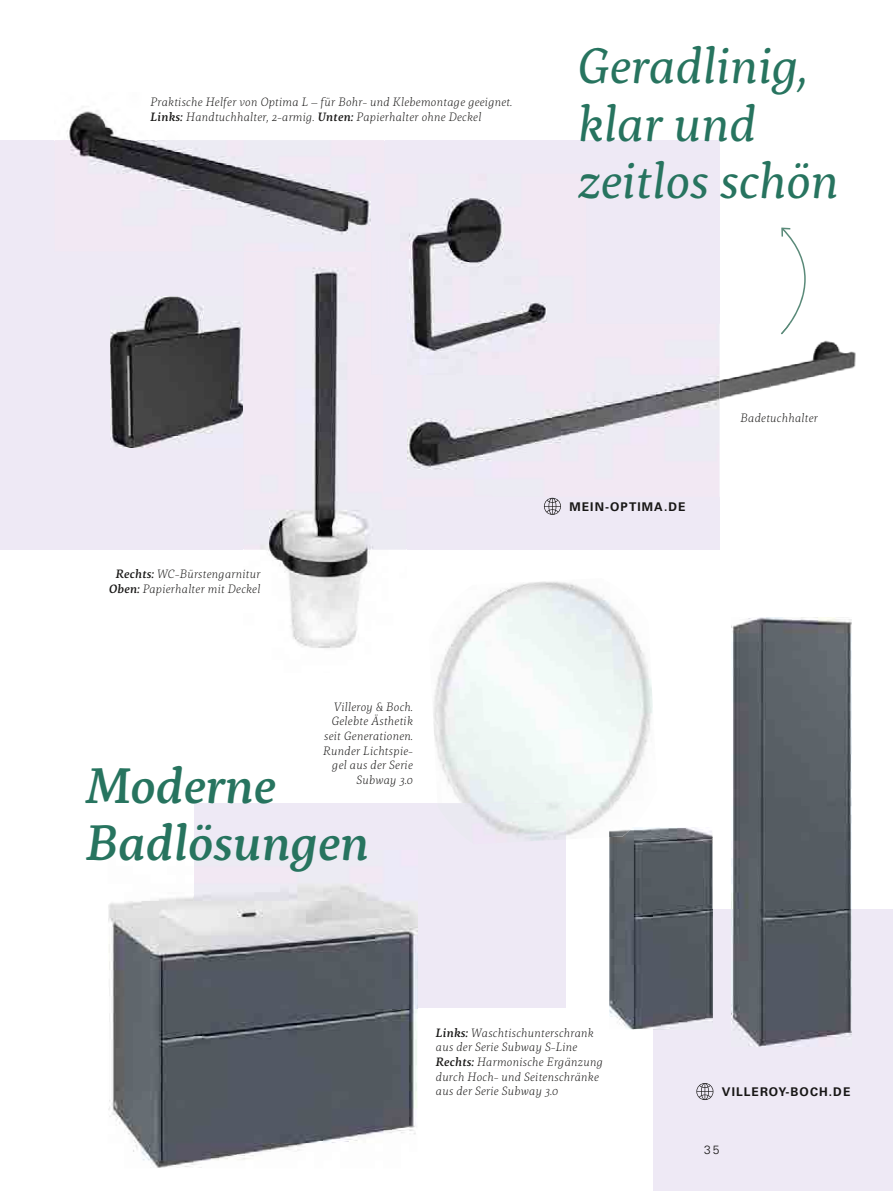
<style>
.page{position:relative;width:893px;height:1191px;background:#fff}
.page>*{position:absolute;margin:0;border:0;box-sizing:border-box;transform-origin:0 0}
.t1{font:italic 49.5px/57px "Servus Slab";color:#27745f}
.t2{font:italic 500 49.5px/57px "Servus Slab";color:#27745f}
.t3{font:italic 200 12px/14.7px "Servus Slab";letter-spacing:.025em;color:#181716}
.t4{font:700 12px "Univers LT Std";letter-spacing:.09em;color:#181716}
.t5{font:300 12px "Univers LT Std";color:#181716}
.s1{font-weight:500}
</style>
<div class="page">
<div style="left:195px;top:803px;width:371px;height:205px;background:#eee9f5"></div>
<div style="left:654px;top:910px;width:239px;height:281px;background:#eee9f5"></div>
<div style="left:0;top:140px;width:719px;height:410px;background:#eee9f5"></div>
<img style="left:407px;top:324px;width:449px;height:173px">
<svg style="left:781px;top:227px;width:25px;height:107px"></svg>
<img style="left:67px;top:106px;width:304px;height:129px">
<img style="left:409px;top:198px;width:138px;height:126px">
<img style="left:407px;top:324px;width:179px;height:50px">
<img style="left:261px;top:267px;width:112px;height:381px">
<img style="left:371px;top:267px;width:2px;height:107px">
<img style="left:110px;top:296px;width:133px;height:151px">
<svg style="left:544px;top:498px;width:17px;height:17px"></svg>
<img style="left:433px;top:581px;width:220px;height:255px">
<img style="left:437px;top:803px;width:129px;height:38px">
<img style="left:108px;top:850px;width:309px;height:318px">
<img style="left:195px;top:850px;width:222px;height:158px">
<svg style="left:696px;top:1083px;width:17px;height:17px"></svg>
<img style="left:609px;top:827px;width:104px;height:202px">
<img style="left:654px;top:910px;width:59px;height:119px">
<img style="left:609px;top:827px;width:24px;height:10px">
<img style="left:732px;top:617px;width:119px;height:429px">
<p class="t3" style="left:151px;top:94px;width:363px">Praktische Helfer von Optima L – für Bohr- und Klebemontage geeignet.<br><span class="s1">Links:</span> Handtuchhalter, 2-armig. <span class="s1">Unten:</span> Papierhalter ohne Deckel</p>
<h1 class="t1" style="left:578px;top:38px;width:262px">Geradlinig, klar und zeitlos schön</h1>
<p class="t3" style="left:109px;top:567px;width:153px;text-align:center"><span class="s1">Rechts:</span> WC-Bürstengarnitur<br><span class="s1">Oben:</span> Papierhalter mit Deckel</p>
<p class="t3" style="left:323px;top:699px;width:91px;text-align:right">Villeroy &amp; Boch.<br>Gelebte Ästhetik seit Generationen.<br>Runder Lichtspie&shy;gel aus der Serie<br>Subway 3.0</p>
<h1 class="t2" style="left:86px;top:758px;width:285px">Moderne<br>Badlösungen</h1>
<p class="t4" style="left:569px;top:499px;width:118px">MEIN-OPTIMA.DE</p>
<p class="t3" style="left:741px;top:411px;width:79px">Badetuchhalter</p>
<p class="t3" style="left:436px;top:1025px;width:168px"><span class="s1">Links:</span> Waschtischunterschrank aus der Serie Subway S-Line<br><span class="s1">Rechts:</span> Harmonische Ergänzung durch Hoch- und Seitenschränke aus der Serie Subway 3.0</p>
<p class="t4" style="left:722px;top:1084px;width:130px">VILLEROY-BOCH.DE</p>
<p class="t5" style="left:704px;top:1143px;width:17px">35</p>
</div>
